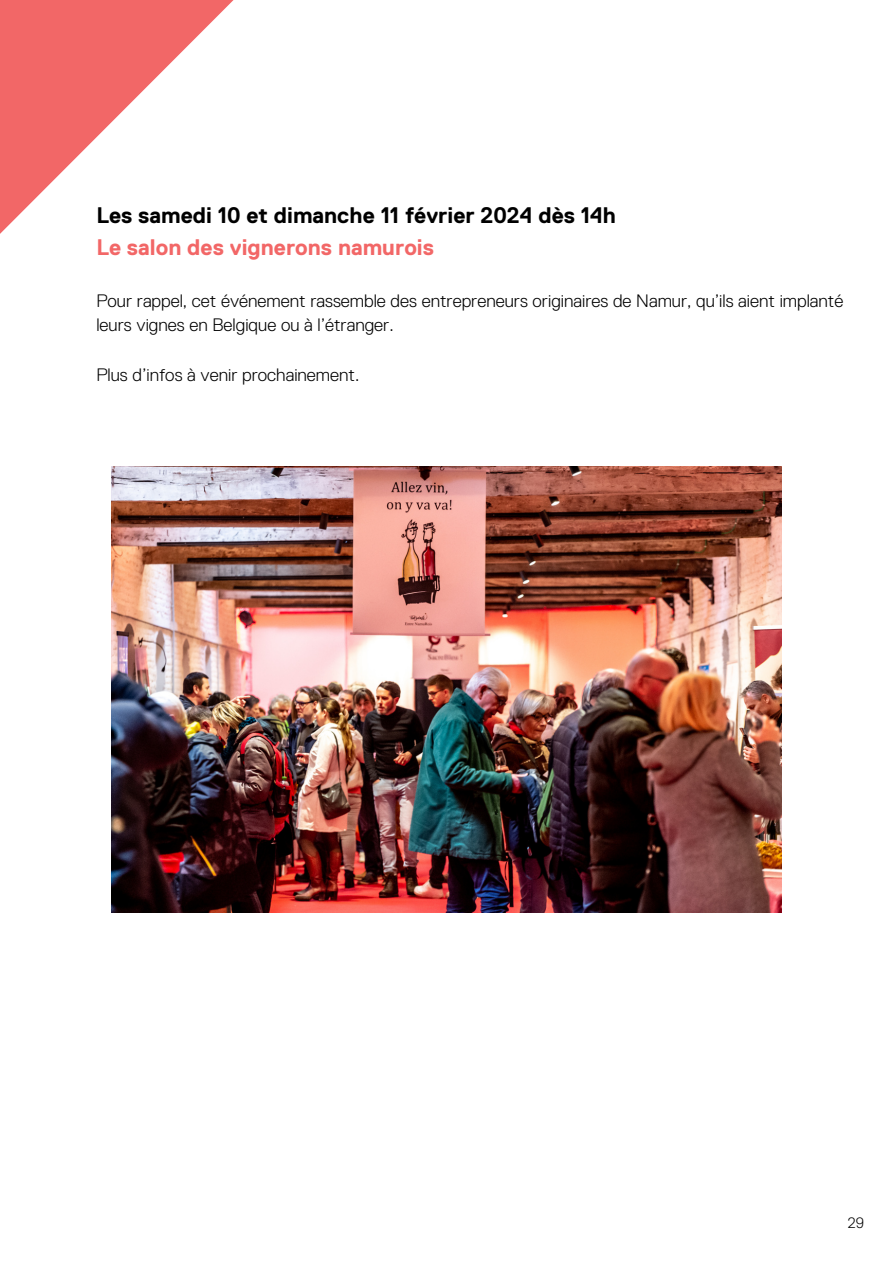
<style>
.page{position:relative;width:893px;height:1264px;background:#fff}
.page>*{position:absolute;margin:0;border:0;box-sizing:border-box;transform-origin:0 0}
.t1{font:700 22.5px "Replica Std";color:#000}
.t2{font:700 22.5px "Replica Std";color:#f26767}
.t3{font:300 18px/24.8px "Replica Std";color:#000}
.t4{font:300 15px "Replica Std";color:#000}
</style>
<div class="page">
<svg style="left:0;top:0;width:233px;height:234px"></svg>
<img style="left:112px;top:466px;width:669px;height:446px">
<p class="t1" style="left:96px;top:203px;width:521px">Les samedi 10 et dimanche 11 février 2024 dès 14h</p>
<p class="t2" style="left:96px;top:234px;width:339px">Le salon des vignerons namurois</p>
<p class="t3" style="left:96px;top:288px;width:748px">Pour rappel, cet événement rassemble des entrepreneurs originaires de Namur, qu’ils aient implanté leurs vignes en Belgique ou à l’étranger.</p>
<p class="t3" style="left:96px;top:362px;width:264px">Plus d’infos à venir prochainement.</p>
<p class="t4" style="left:847px;top:1214px;width:18px">29</p>
</div>
